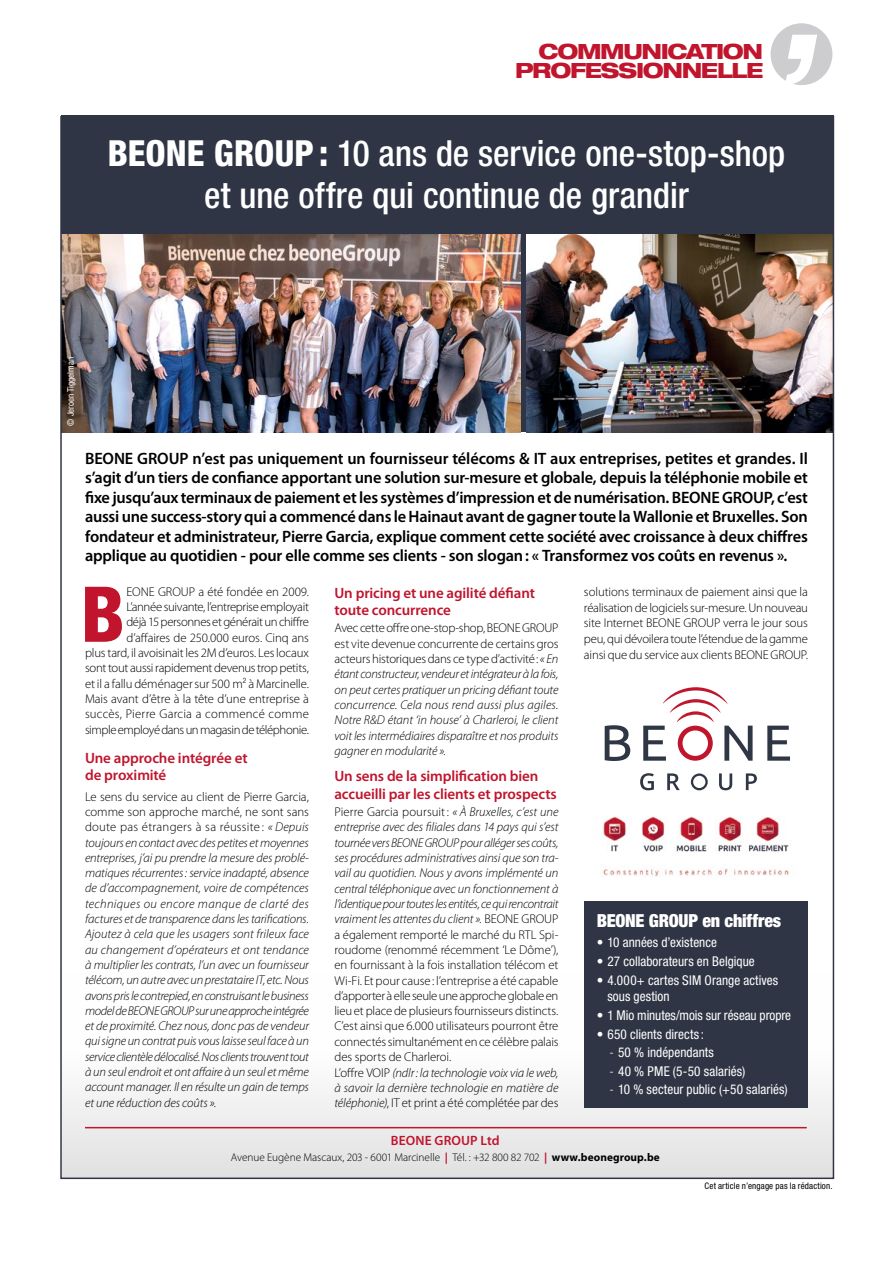
<style>
.page{position:relative;width:893px;height:1263px;background:#fff}
.page>*{position:absolute;margin:0;border:0;box-sizing:border-box;transform-origin:0 0}
.t1{font:800 condensed 77.1px "Helvetica Neue LT Std";color:#c0152d}
.t2{font:500 condensed 36px/42px "Helvetica Neue LT Std";color:#fff;text-align:center}
.t3{font:800 expanded 21px/19.5px "Helvetica Neue LT Std";letter-spacing:-.065em;color:#c0152d;text-align:right}
.t4{font:900 condensed 18px "Helvetica Neue LT Std";letter-spacing:-.01em;color:#fff}
.t5{font:600 16.5px/19.5px "Myriad Pro";letter-spacing:-.01em;color:#000;text-align:justify}
.t6{font:600 15px/17.2px "Myriad Pro";letter-spacing:-.01em;color:#c0152d}
.t7{font:condensed 13.5px/16.5px "Helvetica Neue LT Std";letter-spacing:.005em;color:#fff}
.t8{font:600 13.5px "Myriad Pro";letter-spacing:.01em;color:#c0152d}
.t9{font:300 12.75px/15.3px "Myriad Pro";letter-spacing:-.015em;color:#000;text-align:right}
.t10{font:italic 300 12.75px/15.3px "Myriad Pro";letter-spacing:-.01em;color:#000;text-align:justify}
.t11{font:300 11.25px "Myriad Pro";letter-spacing:-.005em;color:#000}
.t12{font:condensed 9px "Helvetica Neue LT Std";letter-spacing:.015em;color:#000}
.t13{font:condensed 9px "Helvetica Neue LT Std";color:#fff}
.s1{font-weight:800}
.s2{font-style:normal}
.s3{font-style:italic}
.s4{font-weight:300}
.s5{font-weight:700;color:#c0152d}
.s6{font-weight:700}
</style>
<div class="page">
<div style="left:61px;top:116px;width:772px;height:316px;background:#2f3544"></div>
<div style="left:62px;top:972px;width:771px;height:206px;background:linear-gradient(to bottom,#fff,#e4e2e3)"></div>
<hr style="left:85px;top:1127px;width:722px;height:1px;background:#c0152d">
<svg style="left:771px;top:23px;width:61px;height:62px"></svg>
<div style="left:584px;top:901px;width:224px;height:206px;background:#2f3544"></div>
<svg style="left:605px;top:725px;width:25px;height:36px"></svg>
<svg style="left:767px;top:726px;width:23px;height:35px"></svg>
<svg style="left:643px;top:687px;width:110px;height:74px"></svg>
<svg style="left:640px;top:773px;width:14px;height:17px"></svg>
<svg style="left:667px;top:773px;width:13px;height:17px"></svg>
<svg style="left:719px;top:773px;width:13px;height:17px"></svg>
<svg style="left:746px;top:773px;width:11px;height:17px"></svg>
<svg style="left:691px;top:773px;width:17px;height:17px"></svg>
<img style="left:603px;top:816px;width:187px;height:60px">
<img style="left:63px;top:235px;width:457px;height:197px">
<img style="left:526px;top:235px;width:305px;height:197px">
<h3 class="t3" style="left:515px;top:41px;width:250px">COMMUNICATION<br>PROFESSIONNELLE</h3>
<h2 class="t2" style="left:108px;top:132px;width:679px"><span class="s1">BEONE GROUP :</span> 10 ans de service one-stop-shop et une offre qui continue de grandir</h2>
<p class="t13" style="left:66px;top:426px;width:70px;rotate:-90deg">© Jeroen Tiggelman</p>
<p class="t5" style="left:85px;top:449px;width:724px">BEONE GROUP n’est pas uniquement un fournisseur télécoms &amp; IT aux entreprises, petites et grandes. Il s’agit d’un tiers de confiance apportant une solution sur-mesure et globale, depuis la téléphonie mobile et fixe jusqu’aux terminaux de paiement et les systèmes d’impression et de numérisation. BEONE GROUP, c’est aussi une success-story qui a commencé dans le Hainaut avant de gagner toute la Wallonie et Bruxelles. Son fondateur et administrateur, Pierre Garcia, explique comment cette société avec croissance à deux chiffres applique au quotidien - pour elle comme ses clients - son slogan: « Transformez vos coûts en revenus ».</p>
<h1 class="t1" style="left:81px;top:567px;width:45px">B</h1>
<p class="t9" style="left:85px;top:584px;width:225px">EONE GROUP a été fondée en 2009.<br>L’année suivante, l’entreprise employait<br>déjà 15 personnes et générait un chiffre d’affaires de 250.000 euros. Cinq ans<br>plus tard, il avoisinait les 2M d’euros. Les locaux sont tout aussi rapidement devenus trop petits, et il a fallu déménager sur 500 m<sup>2</sup> à Marcinelle.<br>Mais avant d’être à la tête d’une entreprise à succès, Pierre Garcia a commencé comme simple employé dans un magasin de téléphonie.</p>
<p class="t6" style="left:85px;top:749px;width:164px">Une approche intégrée et de proximité</p>
<p class="t10" style="left:85px;top:789px;width:225px"><span class="s2">Le sens du service au client de Pierre Garcia, comme son approche marché, ne sont sans doute pas étrangers à sa réussite :</span> « Depuis toujours en contact avec des petites et moyennes entreprises, j’ai pu prendre la mesure des problé&shy;matiques récurrentes: service inadapté, absence de d’accompagnement, voire de compétences techniques ou encore manque de clarté des factures et de transparence dans les tarifications.<br>Ajoutez à cela que les usagers sont frileux face au changement d’opérateurs et ont tendance à multiplier les contrats, l’un avec un fournisseur télécom, un autre avec un prestataire IT, etc. Nous avons pris le contrepied, en construisant le business model de BEONE GROUP sur une approche intégrée et de proximité. Chez nous, donc pas de vendeur qui signe un contrat puis vous laisse seul face à un service clientèle délocalisé. Nos clients trouvent tout à un seul endroit et ont affaire à un seul et même account manager. Il en résulte un gain de temps et une réduction des coûts ».</p>
<p class="t6" style="left:334px;top:584px;width:202px">Un pricing et une agilité défiant toute concurrence</p>
<p class="t10" style="left:334px;top:621px;width:225px"><span class="s2">Avec cette offre one-stop-shop, BEONE GROUP est vite devenue concurrente de certains gros acteurs historiques dans ce type d’activité:</span> « En étant constructeur, vendeur et intégrateur à la fois, on peut certes pratiquer un pricing défiant toute concurrence. Cela nous rend aussi plus agiles.<br>Notre R&amp;D étant ‘in house’ à Charleroi, le client voit les intermédiaires disparaître et nos produits gagner en modularité ».</p>
<p class="t6" style="left:334px;top:768px;width:224px">Un sens de la simplification bien accueilli par les clients et prospects</p>
<p class="t9" style="left:334px;top:804px;width:225px;text-align:left">Pierre Garcia poursuit: <span class="s3">« À Bruxelles, c’est une entreprise avec des filiales dans 14 pays qui s’est tournée vers BEONE GROUP pour alléger ses coûts, ses procédures administratives ainsi que son tra&shy;vail au quotidien. Nous y avons implémenté un central téléphonique avec un fonctionnement à l’identique pour toutes les entités, ce qui rencontrait vraiment les attentes du client ».</span> BEONE GROUP a également remporté le marché du RTL Spi&shy;roudome (renommé récemment ‘Le Dôme’), en fournissant à la fois installation télécom et Wi-Fi. Et pour cause: l’entreprise a été capable d’apporter à elle seule une approche globale en lieu et place de plusieurs fournisseurs distincts.<br>C’est ainsi que 6.000 utilisateurs pourront être connectés simultanément en ce célèbre palais des sports de Charleroi.<br>L’offre VOIP <span class="s3">(ndlr: la technologie voix via le web, à savoir la dernière technologie en matière de téléphonie)</span>, IT et print a été complétée par des</p>
<p class="t9" style="left:584px;top:584px;width:225px;line-height:15.8px;text-align:justify">solutions terminaux de paiement ainsi que la réalisation de logiciels sur-mesure. Un nouveau site Internet BEONE GROUP verra le jour sous peu, qui dévoilera toute l’étendue de la gamme ainsi que du service aux clients BEONE GROUP.</p>
<h3 class="t4" style="left:597px;top:909px;width:186px">BEONE GROUP en chiffres</h3>
<p class="t7" style="left:597px;top:934px;width:122px">• 10 années d’existence</p>
<p class="t7" style="left:597px;top:953px;width:160px">• 27 collaborateurs en Belgique</p>
<p class="t7" style="left:607px;top:972px;width:172px;text-indent:-11px">• 4.000+ cartes SIM Orange actives sous gestion</p>
<p class="t7" style="left:597px;top:1007px;width:196px">• 1 Mio minutes/mois sur réseau propre</p>
<p class="t7" style="left:597px;top:1025px;width:109px">• 650 clients directs :</p>
<p class="t7" style="left:609px;top:1044px;width:106px"><span class="s4">-</span> 50 % indépendants</p>
<p class="t7" style="left:609px;top:1063px;width:137px"><span class="s4">-</span> 40 % PME (5-50 salariés)</p>
<p class="t7" style="left:609px;top:1081px;width:180px"><span class="s4">-</span> 10 % secteur public (+50 salariés)</p>
<p class="t8" style="left:391px;top:1133px;width:110px">BEONE GROUP Ltd</p>
<p class="t11" style="left:231px;top:1151px;width:430px">Avenue Eugène Mascaux, 203 - 6001 Marcinelle <span class="s5">|</span> Tél. : +32 800 82 702 <span class="s5">|</span> <span class="s6">www.beonegroup.be</span></p>
<p class="t12" style="left:704px;top:1181px;width:130px">Cet article n’engage pas la rédaction.</p>
</div>
